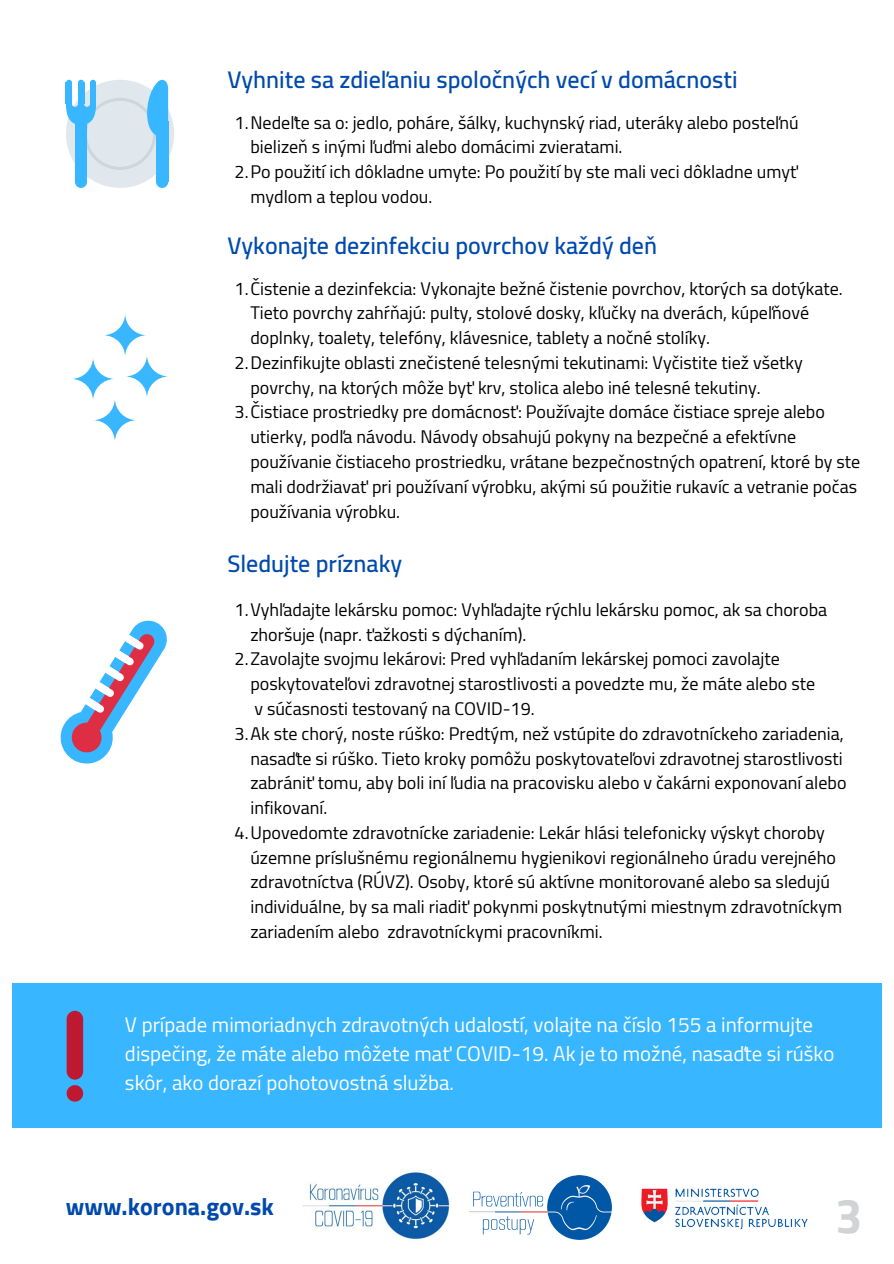
<style>
.page{position:relative;width:894px;height:1264px;background:#fff}
.page>*{position:absolute;margin:0;border:0;box-sizing:border-box;transform-origin:0 0}
.t1{font:700 48px "Cairo";color:#d1d3d4}
.t2{font:600 24px "Cairo";color:#004aad}
.t3{font:700 24px "Cairo";color:#004aad}
.t4{font:20.85px/29px "Cairo";color:#fff}
.t5{font:18px "Cairo";color:#000}
</style>
<div class="page">
<img style="left:302px;top:1169px;width:148px;height:71px">
<img style="left:469px;top:1175px;width:142px;height:64px">
<img style="left:641px;top:1188px;width:167px;height:42px">
<div style="left:66px;top:80px;width:108px;height:108px;background:#e1e8ed;border-radius:50%"></div>
<div style="left:84px;top:98px;width:72px;height:72px;background:#ccd6dd;border-radius:50%"></div>
<div style="left:87px;top:101px;width:66px;height:66px;background:#e1e8ed;border-radius:50%"></div>
<svg style="left:66px;top:80px;width:30px;height:108px"></svg>
<div style="left:156px;top:122px;width:12px;height:60px;background:#38b6ff"></div>
<svg style="left:156px;top:182px;width:12px;height:6px"></svg>
<svg style="left:147px;top:80px;width:21px;height:55px"></svg>
<svg style="left:71px;top:357px;width:44px;height:44px"></svg>
<svg style="left:125px;top:354px;width:44px;height:44px"></svg>
<svg style="left:93px;top:398px;width:44px;height:44px"></svg>
<svg style="left:103px;top:313px;width:44px;height:44px"></svg>
<div style="left:13px;top:982px;width:868px;height:145px;background:#38b6ff"></div>
<svg style="left:67px;top:1085px;width:16px;height:16px"></svg>
<div style="left:67px;top:1010px;width:16px;height:69px;background:#be1931;border-radius:8px"></div>
<svg style="left:60px;top:620px;width:107px;height:144px"></svg>
<h2 class="t2" style="left:227px;top:65px;width:511px">Vyhnite sa zdieľaniu spoločných vecí v domácnosti</h2>
<p class="t5" style="left:234px;top:112px;width:565px">1.Nedeľte sa o: jedlo, poháre, šálky, kuchynský riad, uteráky alebo posteľnú</p>
<p class="t5" style="left:250px;top:137px;width:373px">bielizeň s inými ľuďmi alebo domácimi zvieratami.</p>
<p class="t5" style="left:234px;top:161px;width:564px">2.Po použití ich dôkladne umyte: Po použití by ste mali veci dôkladne umyť</p>
<p class="t5" style="left:250px;top:186px;width:183px">mydlom a teplou vodou.</p>
<h2 class="t2" style="left:227px;top:231px;width:431px">Vykonajte dezinfekciu povrchov každý deň</h2>
<p class="t5" style="left:234px;top:278px;width:609px">1.Čistenie a dezinfekcia: Vykonajte bežné čistenie povrchov, ktorých sa dotýkate.</p>
<p class="t5" style="left:250px;top:302px;width:560px">Tieto povrchy zahŕňajú: pulty, stolové dosky, kľučky na dverách, kúpeľňové</p>
<p class="t5" style="left:250px;top:327px;width:461px">doplnky, toalety, telefóny, klávesnice, tablety a nočné stolíky.</p>
<p class="t5" style="left:234px;top:352px;width:569px">2.Dezinfikujte oblasti znečistené telesnými tekutinami: Vyčistite tiež všetky</p>
<p class="t5" style="left:250px;top:377px;width:511px">povrchy, na ktorých môže byť krv, stolica alebo iné telesné tekutiny.</p>
<p class="t5" style="left:234px;top:402px;width:591px">3.Čistiace prostriedky pre domácnosť: Používajte domáce čistiace spreje alebo</p>
<p class="t5" style="left:250px;top:426px;width:547px">utierky, podľa návodu. Návody obsahujú pokyny na bezpečné a efektívne</p>
<p class="t5" style="left:250px;top:451px;width:611px">používanie čistiaceho prostriedku, vrátane bezpečnostných opatrení, ktoré by ste</p>
<p class="t5" style="left:250px;top:476px;width:608px">mali dodržiavať pri používaní výrobku, akými sú použitie rukavíc a vetranie počas</p>
<p class="t5" style="left:250px;top:501px;width:151px">používania výrobku.</p>
<h2 class="t2" style="left:227px;top:549px;width:176px">Sledujte príznaky</h2>
<p class="t5" style="left:234px;top:599px;width:594px">1.Vyhľadajte lekársku pomoc: Vyhľadajte rýchlu lekársku pomoc, ak sa choroba</p>
<p class="t5" style="left:250px;top:624px;width:277px">zhoršuje (napr. ťažkosti s dýchaním).</p>
<p class="t5" style="left:234px;top:648px;width:546px">2.Zavolajte svojmu lekárovi: Pred vyhľadaním lekárskej pomoci zavolajte</p>
<p class="t5" style="left:250px;top:673px;width:566px">poskytovateľovi zdravotnej starostlivosti a povedzte mu, že máte alebo ste</p>
<p class="t5" style="left:254px;top:698px;width:282px">v súčasnosti testovaný na COVID-19.</p>
<p class="t5" style="left:234px;top:723px;width:610px">3.Ak ste chorý, noste rúško: Predtým, než vstúpite do zdravotníckeho zariadenia,</p>
<p class="t5" style="left:250px;top:747px;width:593px">nasaďte si rúško. Tieto kroky pomôžu poskytovateľovi zdravotnej starostlivosti</p>
<p class="t5" style="left:250px;top:772px;width:597px">zabrániť tomu, aby boli iní ľudia na pracovisku alebo v čakárni exponovaní alebo</p>
<p class="t5" style="left:250px;top:797px;width:78px">infikovaní.</p>
<p class="t5" style="left:234px;top:822px;width:591px">4.Upovedomte zdravotnícke zariadenie: Lekár hlási telefonicky výskyt choroby</p>
<p class="t5" style="left:250px;top:847px;width:587px">územne príslušnému regionálnemu hygienikovi regionálneho úradu verejného</p>
<p class="t5" style="left:250px;top:871px;width:581px">zdravotníctva (RÚVZ). Osoby, ktoré sú aktívne monitorované alebo sa sledujú</p>
<p class="t5" style="left:250px;top:896px;width:593px">individuálne, by sa mali riadiť pokynmi poskytnutými miestnym zdravotníckym</p>
<p class="t5" style="left:250px;top:921px;width:353px">zariadením alebo zdravotníckymi pracovníkmi.</p>
<p class="t4" style="left:125px;top:1010px;width:711px">V prípade mimoriadnych zdravotných udalostí, volajte na číslo 155 a informujte dispečing, že máte alebo môžete mať COVID-19. Ak je to možné, nasaďte si rúško skôr, ako dorazí pohotovostná služba.</p>
<h2 class="t3" style="left:66px;top:1192px;width:209px">www.korona.gov.sk</h2>
<h1 class="t1" style="left:835px;top:1188px;width:28px">3</h1>
</div>
